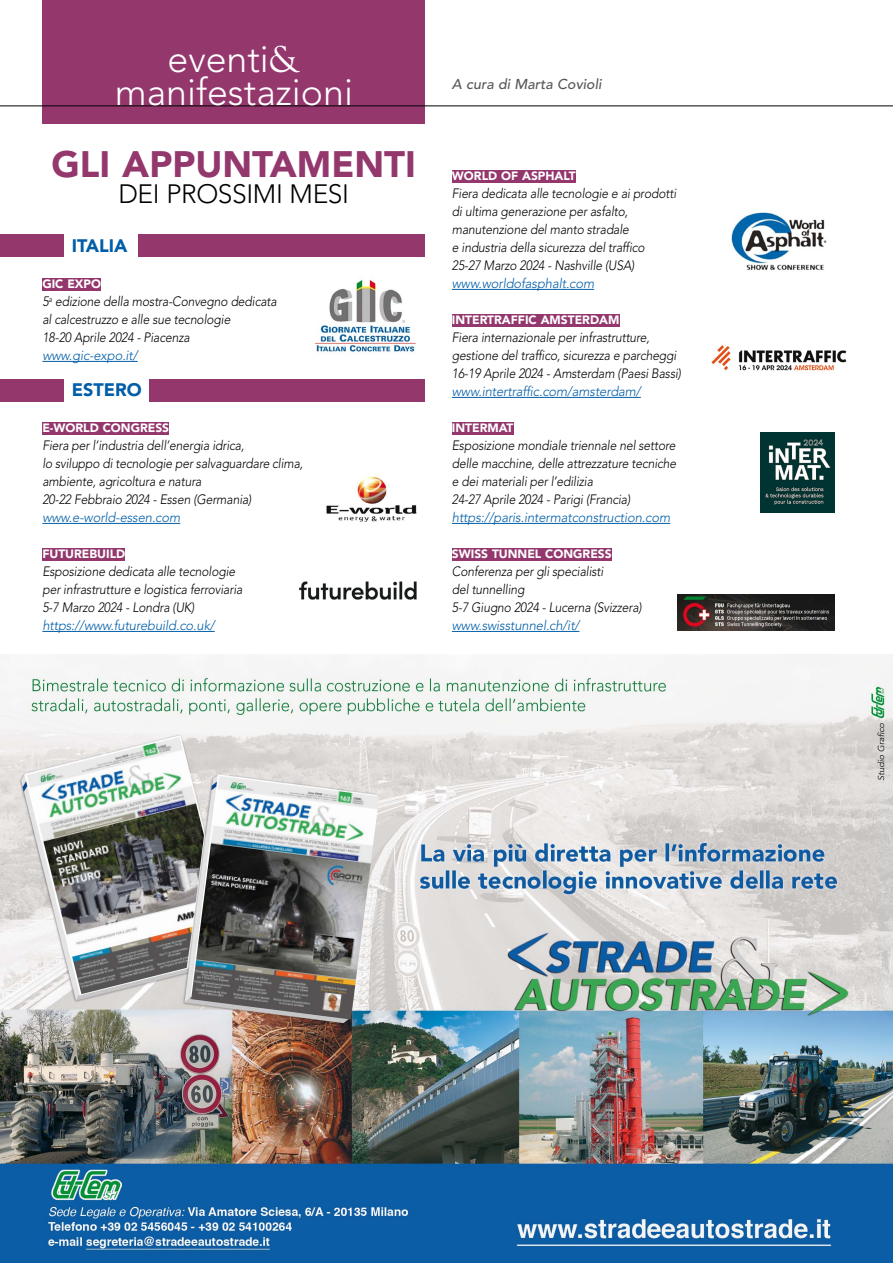
<style>
.page{position:relative;width:893px;height:1263px;background:#fff}
.page>*{position:absolute;margin:0;border:0;box-sizing:border-box;transform-origin:0 0}
.t1{font:300 37.5px/33px "Avenir";color:#fff;text-align:center}
.t2{font:900 36.45px "Avenir";color:#93376d}
.t3{font:300 26.4px "Avenir";letter-spacing:-.015em;color:#000}
.t4{font:900 18px "Avenir";color:#005ea8}
.t5{font:italic 500 14.25px "Avenir";color:#58585a}
.t6{font:italic 300 13.5px/18px "Avenir";letter-spacing:-.01em;color:#000;scale:.9 1}
.t7{font:italic 300 13.5px "Avenir";letter-spacing:-.01em;color:#005ea8}
.t8{font:900 12px "Avenir";color:#fff}
.s1{font-family:"Goudy Std";font-weight:400}
</style>
<div class="page">
<div style="left:43px;top:0;width:382px;height:124px;background:#93376d"></div>
<hr style="left:0;top:106px;width:893px;height:1px;background:#000">
<div style="left:42px;top:278px;width:59px;height:12px;background:#93376d"></div>
<hr style="left:42px;top:361px;width:96px;height:1px;background:#005ea8">
<div style="left:42px;top:422px;width:127px;height:12px;background:#93376d"></div>
<hr style="left:42px;top:523px;width:138px;height:1px;background:#005ea8">
<div style="left:42px;top:548px;width:83px;height:12px;background:#93376d"></div>
<hr style="left:42px;top:631px;width:173px;height:1px;background:#005ea8">
<div style="left:452px;top:170px;width:124px;height:12px;background:#93376d"></div>
<hr style="left:452px;top:289px;width:142px;height:1px;background:#005ea8">
<div style="left:452px;top:314px;width:167px;height:12px;background:#93376d"></div>
<hr style="left:452px;top:397px;width:189px;height:1px;background:#005ea8">
<div style="left:452px;top:422px;width:61px;height:12px;background:#93376d"></div>
<hr style="left:452px;top:523px;width:218px;height:1px;background:#005ea8">
<div style="left:452px;top:548px;width:160px;height:12px;background:#93376d"></div>
<hr style="left:452px;top:631px;width:127px;height:1px;background:#005ea8">
<div style="left:0;top:234px;width:63px;height:23px;background:#93376d"></div>
<div style="left:0;top:379px;width:63px;height:22px;background:#93376d"></div>
<div style="left:139px;top:234px;width:286px;height:23px;background:#93376d"></div>
<div style="left:149px;top:379px;width:276px;height:22px;background:#93376d"></div>
<img style="left:326px;top:475px;width:91px;height:47px">
<img style="left:731px;top:212px;width:96px;height:58px">
<img style="left:711px;top:345px;width:136px;height:26px">
<img style="left:677px;top:595px;width:157px;height:36px">
<img style="left:761px;top:433px;width:74px;height:79px">
<img style="left:299px;top:581px;width:118px;height:19px">
<img style="left:314px;top:279px;width:102px;height:73px">
<img style="left:0;top:655px;width:893px;height:608px">
<img style="left:191px;top:776px;width:188px;height:243px">
<img style="left:27px;top:737px;width:177px;height:257px">
<h1 class="t1" style="left:115px;top:43px;width:240px">eventi<span class="s1">&amp; </span>manifestazioni</h1>
<h2 class="t2" style="left:52px;top:142px;width:366px">GLI APPUNTAMENTI</h2>
<h3 class="t3" style="left:118px;top:179px;width:232px">DEI PROSSIMI MESI</h3>
<h3 class="t4" style="left:72px;top:235px;width:57px">ITALIA</h3>
<p class="t8" style="left:42px;top:277px;width:60px">GIC EXPO</p>
<p class="t6" style="left:42px;top:292px;width:262px">5<sup>a</sup> edizione della mostra-Convegno dedicata al calcestruzzo e alle sue tecnologie<br>18-20 Aprile 2024 - Piacenza</p>
<p class="t7" style="left:42px;top:347px;width:97px">www.gic-expo.it/</p>
<h3 class="t4" style="left:72px;top:379px;width:71px">ESTERO</h3>
<p class="t8" style="left:42px;top:421px;width:128px">E-WORLD CONGRESS</p>
<p class="t6" style="left:42px;top:436px;width:291px">Fiera per l’industria dell’energia idrica,<br>lo sviluppo di tecnologie per salvaguardare clima, ambiente, agricoltura e natura<br>20-22 Febbraio 2024 - Essen (Germania)</p>
<p class="t7" style="left:42px;top:509px;width:139px">www.e-world-essen.com</p>
<p class="t8" style="left:42px;top:547px;width:84px">FUTUREBUILD</p>
<p class="t6" style="left:42px;top:562px;width:224px">Esposizione dedicata alle tecnologie per infrastrutture e logistica ferroviaria<br>5-7 Marzo 2024 - Londra (UK)</p>
<p class="t7" style="left:42px;top:617px;width:174px">https://www.futurebuild.co.uk/</p>
<p class="t5" style="left:452px;top:76px;width:151px">A cura di Marta Covioli</p>
<p class="t8" style="left:452px;top:169px;width:125px">WORLD OF ASPHALT</p>
<p class="t6" style="left:452px;top:184px;width:251px">Fiera dedicata alle tecnologie e ai prodotti di ultima generazione per asfalto, manutenzione del manto stradale<br>e industria della sicurezza del traffico 25-27 Marzo 2024 - Nashville (USA)</p>
<p class="t7" style="left:452px;top:275px;width:144px">www.worldofasphalt.com</p>
<p class="t8" style="left:452px;top:313px;width:169px">INTERTRAFFIC AMSTERDAM</p>
<p class="t6" style="left:452px;top:328px;width:256px">Fiera internazionale per infrastrutture, gestione del traffico, sicurezza e parcheggi<br>16-19 Aprile 2024 - Amsterdam (Paesi Bassi)</p>
<p class="t7" style="left:452px;top:383px;width:190px">www.intertraffic.com/amsterdam/</p>
<p class="t8" style="left:452px;top:421px;width:63px">INTERMAT</p>
<p class="t6" style="left:452px;top:436px;width:251px">Esposizione mondiale triennale nel settore delle macchine, delle attrezzature tecniche e dei materiali per l’edilizia<br>24-27 Aprile 2024 - Parigi (Francia)</p>
<p class="t7" style="left:452px;top:509px;width:220px">https://paris.intermatconstruction.com</p>
<p class="t8" style="left:452px;top:547px;width:161px">SWISS TUNNEL CONGRESS</p>
<p class="t6" style="left:452px;top:562px;width:212px">Conferenza per gli specialisti<br>del tunnelling<br>5-7 Giugno 2024 - Lucerna (Svizzera)</p>
<p class="t7" style="left:452px;top:617px;width:129px">www.swisstunnel.ch/it/</p>
</div>
